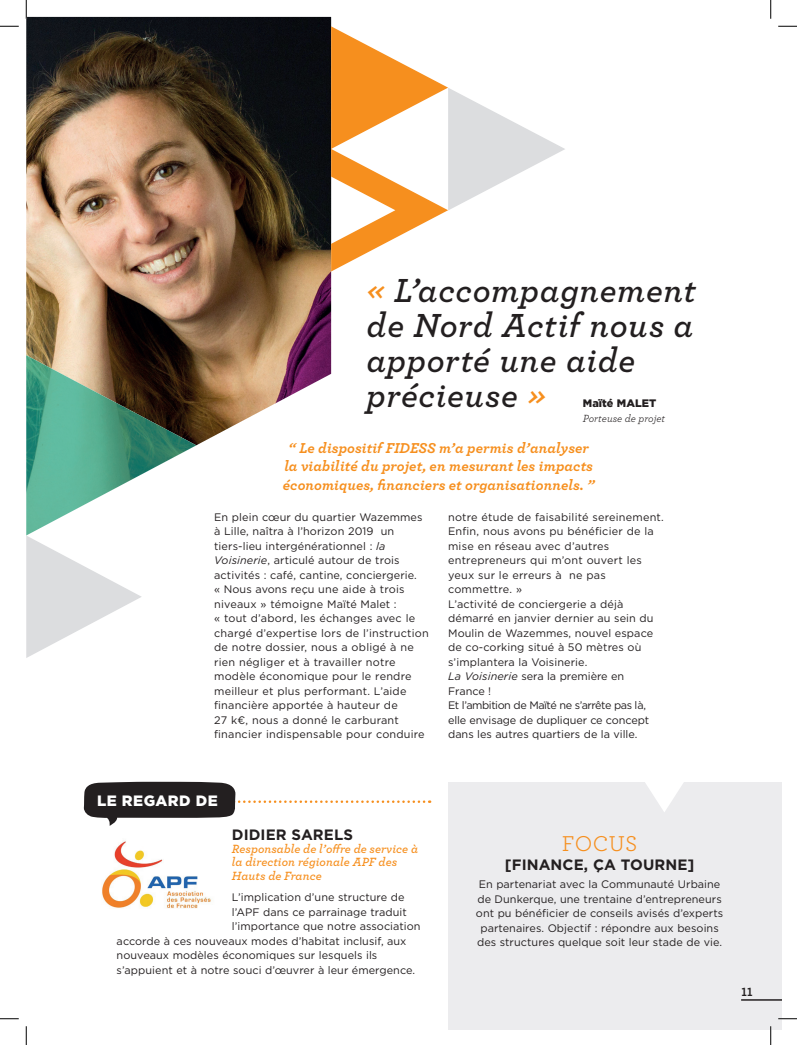
<style>
.page{position:relative;width:797px;height:1045px;background:#fff}
.page>*{position:absolute;margin:0;border:0;box-sizing:border-box;transform-origin:0 0}
.t1{font:italic 600 35px/35px "Archer";letter-spacing:.015em;color:#231f20}
.t2{font:22.5px "Archer";letter-spacing:.005em;color:#f68f1e}
.t3{font:italic 700 15px/18.8px "Archer";letter-spacing:.005em;color:#f68f1e;text-align:center}
.t4{font:700 15px "Gotham";letter-spacing:.005em;color:#231f20}
.t5{font:900 15px "Gotham HTF";letter-spacing:.03em;color:#fff}
.t6{font:italic 600 12.5px/13.1px "Archer";letter-spacing:.005em;color:#f68f1e}
.t7{font:700 12.5px "Archer";color:#231f20}
.t8{font:10.88px/14.5px "Gotham";letter-spacing:.01em;color:#231f20}
.t9{font:italic 10.88px "Archer";letter-spacing:.005em;color:#231f20}
.t10{font:900 10.88px "Gotham HTF";letter-spacing:.005em;color:#231f20}
.s1{color:#f68f1e}
.s2{font-style:italic}
</style>
<div class="page">
<img style="left:26px;top:17px;width:305px;height:429px">
<svg style="left:331px;top:26px;width:234px;height:245px"></svg>
<svg style="left:26px;top:535px;width:116px;height:123px"></svg>
<img style="left:26px;top:355px;width:170px;height:180px">
<img style="left:102px;top:841px;width:109px;height:67px">
<div style="left:448px;top:782px;width:333px;height:247px;background:#ececee"></div>
<svg style="left:645px;top:782px;width:39px;height:30px"></svg>
<svg style="left:84px;top:782px;width:346px;height:44px"></svg>
<hr style="left:741px;top:999px;width:40px;height:1px;background:#231f20">
<svg style="left:0;top:25px;width:19px;height:2px"></svg>
<svg style="left:778px;top:25px;width:19px;height:2px"></svg>
<svg style="left:0;top:1018px;width:19px;height:1px"></svg>
<svg style="left:778px;top:1018px;width:19px;height:1px"></svg>
<svg style="left:25px;top:0;width:2px;height:19px"></svg>
<svg style="left:25px;top:1026px;width:2px;height:19px"></svg>
<svg style="left:770px;top:0;width:1px;height:19px"></svg>
<svg style="left:770px;top:1026px;width:1px;height:19px"></svg>
<h1 class="t1" style="left:366px;top:271px;width:331px"><span class="s1">«</span> L’accompagnement de Nord Actif nous a apporté une aide précieuse <span class="s1">»</span></h1>
<p class="t10" style="left:583px;top:397px;width:75px">Maïté MALET</p>
<p class="t9" style="left:583px;top:410px;width:84px">Porteuse de projet</p>
<h3 class="t3" style="left:283px;top:437px;width:313px">“ Le dispositif FIDESS m’a permis d’analyser la viabilité du projet, en mesurant les impacts économiques, financiers et organisationnels. ”</h3>
<p class="t8" style="left:214px;top:509px;width:216px">En plein cœur du quartier Wazemmes à Lille, naîtra à l’horizon 2019 un tiers-lieu intergénérationnel : <span class="s2">la Voisinerie</span>, articulé autour de trois activités : café, cantine, conciergerie.<br>« Nous avons reçu une aide à trois niveaux » témoigne Maïté Malet :<br>« tout d’abord, les échanges avec le chargé d’expertise lors de l’instruction de notre dossier, nous a obligé à ne rien négliger et à travailler notre modèle économique pour le rendre meilleur et plus performant. L’aide financière apportée à hauteur de<br>27 k€, nous a donné le carburant financier indispensable pour conduire</p>
<p class="t8" style="left:448px;top:509px;width:217px">notre étude de faisabilité sereinement.<br>Enfin, nous avons pu bénéficier de la mise en réseau avec d’autres entrepreneurs qui m’ont ouvert les yeux sur le erreurs à ne pas commettre. »<br>L’activité de conciergerie a déjà démarré en janvier dernier au sein du<br>Moulin de Wazemmes, nouvel espace de co-corking situé à 50 mètres où s’implantera la Voisinerie.<br><span class="s2">La Voisinerie</span> sera la première en<br>France !<br>Et l’ambition de Maïté ne s’arrête pas là, elle envisage de dupliquer ce concept dans les autres quartiers de la ville.</p>
<h3 class="t5" style="left:97px;top:792px;width:122px">LE REGARD DE</h3>
<h3 class="t4" style="left:232px;top:825px;width:123px">DIDIER SARELS</h3>
<p class="t6" style="left:232px;top:841px;width:188px">Responsable de l’offre de service à la direction régionale APF des<br>Hauts de France</p>
<p class="t8" style="left:232px;top:890px;width:174px">L’implication d’une structure de</p>
<p class="t8" style="left:232px;top:904px;width:176px">l’APF dans ce parrainage traduit</p>
<p class="t8" style="left:232px;top:918px;width:190px">l’importance que notre association</p>
<p class="t8" style="left:117px;top:933px;width:291px">accorde à ces nouveaux modes d’habitat inclusif, aux</p>
<p class="t8" style="left:117px;top:947px;width:262px">nouveaux modèles économiques sur lesquels ils</p>
<p class="t8" style="left:117px;top:962px;width:300px">s’appuient et à notre souci d’œuvrer à leur émergence.</p>
<h2 class="t2" style="left:562px;top:828px;width:77px">FOCUS</h2>
<h3 class="t4" style="left:504px;top:855px;width:191px">[FINANCE, ÇA TOURNE]</h3>
<p class="t8" style="left:476px;top:877px;width:249px;text-align:center">En partenariat avec la Communauté Urbaine de Dunkerque, une trentaine d’entrepreneurs ont pu bénéficier de conseils avisés d’experts partenaires. Objectif : répondre aux besoins des structures quelque soit leur stade de vie.</p>
<p class="t7" style="left:741px;top:981px;width:13px">11</p>
</div>
